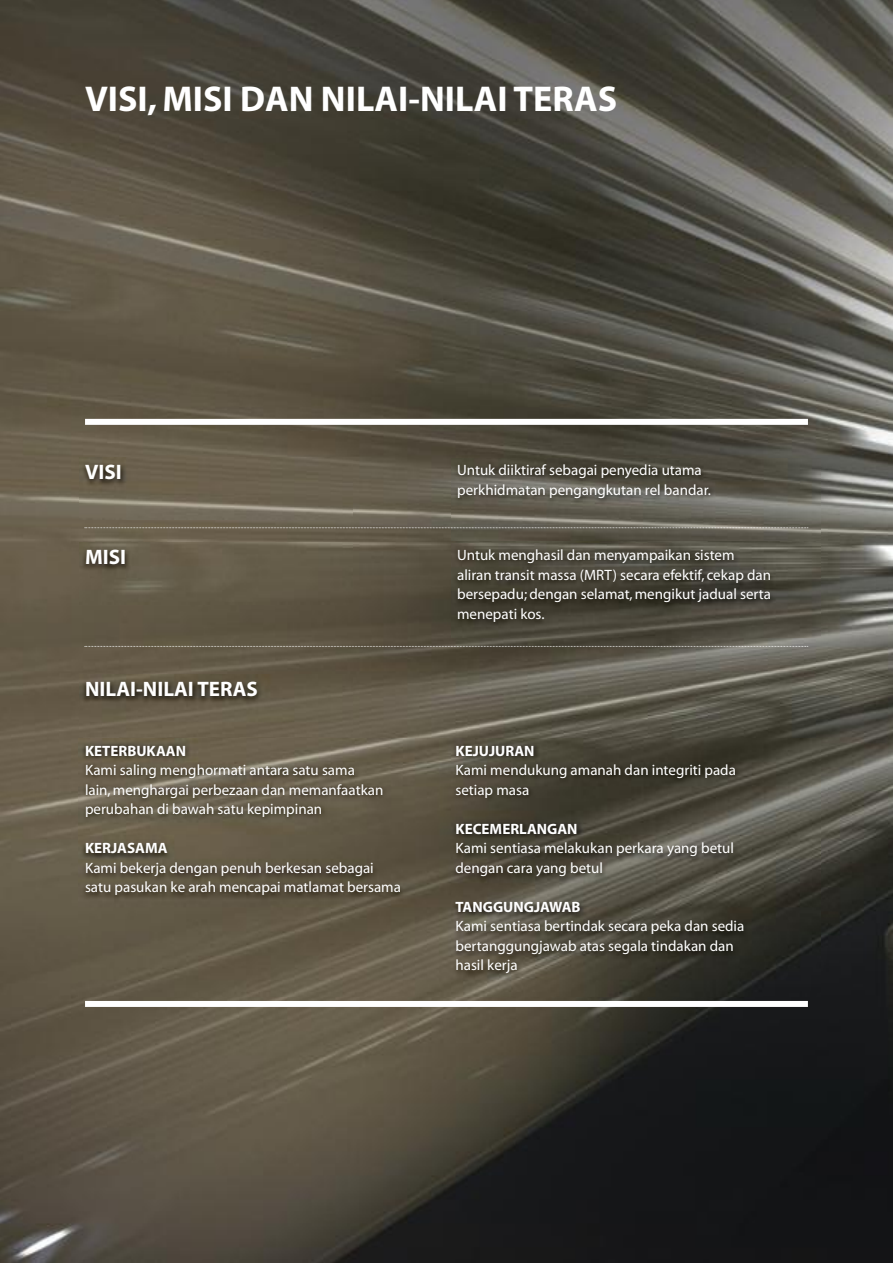
<style>
.page{position:relative;width:893px;height:1263px;background:#fff}
.page>*{position:absolute;margin:0;border:0;box-sizing:border-box;transform-origin:0 0}
.t1{font:36px "Myriad MM 700 wt 600 wd";color:#fff}
.t2{font:21px "Myriad MM 700 wt 600 wd";color:#fff}
.t3{font:15px/19.5px "Myriad MM 412 wt 601 wd";color:#fff}
.t4{font:15px "Myriad MM 700 wt 600 wd";color:#fff}
</style>
<div class="page">
<img style="left:0;top:0;width:893px;height:1263px">
<img style="left:451px;top:458px;width:369px;height:82px">
<img style="left:79px;top:739px;width:741px;height:258px">
<svg style="left:85px;top:527px;width:724px;height:1px"></svg>
<div style="left:85px;top:419px;width:723px;height:6px;background:#fff"></div>
<svg style="left:85px;top:646px;width:723px;height:1px"></svg>
<div style="left:85px;top:1001px;width:723px;height:6px;background:#fff"></div>
<img style="left:79px;top:675px;width:273px;height:61px">
<img style="left:79px;top:458px;width:273px;height:61px">
<img style="left:451px;top:543px;width:369px;height:95px">
<img style="left:79px;top:543px;width:273px;height:61px">
<h1 class="t1" style="left:85px;top:85px;width:534px">VISI, MISI DAN NILAI-NILAI TERAS</h1>
<h2 class="t2" style="left:85px;top:464px;width:38px">VISI</h2>
<p class="t3" style="left:457px;top:461px;width:255px">Untuk diiktiraf sebagai penyedia utama perkhidmatan pengangkutan rel bandar.</p>
<h2 class="t2" style="left:85px;top:549px;width:43px">MISI</h2>
<p class="t3" style="left:457px;top:547px;width:315px">Untuk menghasil dan menyampaikan sistem aliran transit massa (MRT) secara efektif, cekap dan bersepadu; dengan selamat, mengikut jadual serta menepati kos.</p>
<h2 class="t2" style="left:85px;top:681px;width:174px">NILAI-NILAI TERAS</h2>
<p class="t4" style="left:85px;top:745px;width:103px">KETERBUKAAN</p>
<p class="t3" style="left:85px;top:762px;width:300px">Kami saling menghormati antara satu sama lain, menghargai perbezaan dan memanfaatkan perubahan di bawah satu kepimpinan</p>
<p class="t4" style="left:85px;top:842px;width:84px">KERJASAMA</p>
<p class="t3" style="left:85px;top:859px;width:317px">Kami bekerja dengan penuh berkesan sebagai satu pasukan ke arah mencapai matlamat bersama</p>
<p class="t4" style="left:455px;top:745px;width:81px">KEJUJURAN</p>
<p class="t3" style="left:455px;top:762px;width:282px">Kami mendukung amanah dan integriti pada setiap masa</p>
<p class="t4" style="left:455px;top:823px;width:124px">KECEMERLANGAN</p>
<p class="t3" style="left:455px;top:840px;width:280px">Kami sentiasa melakukan perkara yang betul dengan cara yang betul</p>
<p class="t4" style="left:455px;top:901px;width:127px">TANGGUNGJAWAB</p>
<p class="t3" style="left:455px;top:918px;width:290px">Kami sentiasa bertindak secara peka dan sedia bertanggungjawab atas segala tindakan dan hasil kerja</p>
</div>
